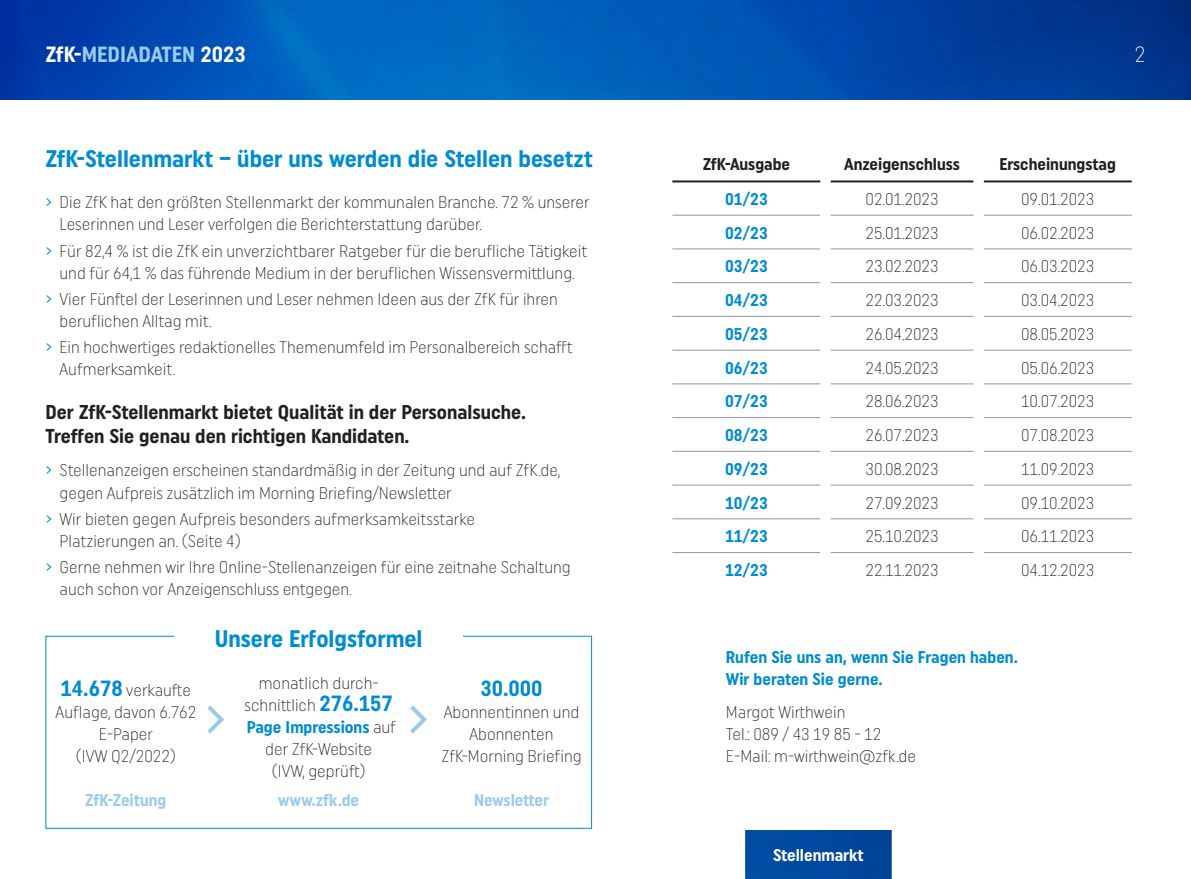
<style>
.page{position:relative;width:1191px;height:879px;background:#fff}
.page>*{position:absolute;margin:0;border:0;box-sizing:border-box;transform-origin:0 0}
.t1{font:700 24px "Uniform Condensed";color:#008cd0}
.t2{font:700 22px "Uniform Condensed";color:#9acbea}
.t3{font:700 22px "Uniform Condensed";color:#008cd0}
.t4{font:300 22px "Uniform Condensed";color:#fff}
.t5{font:700 20px/24px "Uniform Condensed";color:#231f20}
.t6{font:300 17px/22px "Uniform Condensed";color:#231f20}
.t7{font:700 17px/22px "Uniform Condensed";color:#008cd0}
.t8{font:700 17px "Uniform Condensed";color:#231f20}
.t9{font:700 17px "Uniform Condensed";color:#9acbea}
.t10{font:700 17px "Uniform Condensed";color:#fff}
.s1{color:#fff}
.s2{font-weight:400;color:#008cd0}
.s3{font-weight:700;font-size:22px;color:#008cd0}
.s4{font-weight:700;color:#008cd0}
</style>
<div class="page">
<svg style="left:0;top:0;width:1191px;height:100px;background:#0050ae"></svg>
<div style="left:744px;top:831px;width:148px;height:48px;background:#00499f"></div>
<hr style="left:743px;top:829px;width:2px;height:50px;background:#fff">
<hr style="left:891px;top:829px;width:2px;height:50px;background:#fff">
<div style="left:45px;top:636px;width:547px;height:193px;border:1px solid #008cd0"></div>
<div style="left:175px;top:615px;width:288px;height:43px;background:#fff"></div>
<svg style="left:207px;top:705px;width:17px;height:29px"></svg>
<svg style="left:410px;top:705px;width:17px;height:29px"></svg>
<hr style="left:672px;top:180px;width:148px;height:2px;background:#231f20">
<hr style="left:830px;top:180px;width:143px;height:2px;background:#231f20">
<hr style="left:983px;top:180px;width:148px;height:2px;background:#231f20">
<hr style="left:672px;top:215px;width:148px;height:1px;background:#939598">
<hr style="left:830px;top:215px;width:143px;height:1px;background:#939598">
<hr style="left:983px;top:215px;width:148px;height:1px;background:#939598">
<hr style="left:672px;top:248px;width:148px;height:1px;background:#939598">
<hr style="left:830px;top:248px;width:143px;height:1px;background:#939598">
<hr style="left:983px;top:248px;width:148px;height:1px;background:#939598">
<hr style="left:672px;top:282px;width:148px;height:1px;background:#939598">
<hr style="left:830px;top:282px;width:143px;height:1px;background:#939598">
<hr style="left:983px;top:282px;width:148px;height:1px;background:#939598">
<hr style="left:672px;top:316px;width:148px;height:1px;background:#939598">
<hr style="left:830px;top:316px;width:143px;height:1px;background:#939598">
<hr style="left:983px;top:316px;width:148px;height:1px;background:#939598">
<hr style="left:672px;top:350px;width:148px;height:1px;background:#939598">
<hr style="left:830px;top:350px;width:143px;height:1px;background:#939598">
<hr style="left:983px;top:350px;width:148px;height:1px;background:#939598">
<hr style="left:672px;top:383px;width:148px;height:1px;background:#939598">
<hr style="left:830px;top:383px;width:143px;height:1px;background:#939598">
<hr style="left:983px;top:383px;width:148px;height:1px;background:#939598">
<hr style="left:672px;top:417px;width:148px;height:1px;background:#939598">
<hr style="left:830px;top:417px;width:143px;height:1px;background:#939598">
<hr style="left:983px;top:417px;width:148px;height:1px;background:#939598">
<hr style="left:672px;top:451px;width:148px;height:1px;background:#939598">
<hr style="left:830px;top:451px;width:143px;height:1px;background:#939598">
<hr style="left:983px;top:451px;width:148px;height:1px;background:#939598">
<hr style="left:672px;top:484px;width:148px;height:1px;background:#939598">
<hr style="left:830px;top:484px;width:143px;height:1px;background:#939598">
<hr style="left:983px;top:484px;width:148px;height:1px;background:#939598">
<hr style="left:672px;top:518px;width:148px;height:1px;background:#939598">
<hr style="left:830px;top:518px;width:143px;height:1px;background:#939598">
<hr style="left:983px;top:518px;width:148px;height:1px;background:#939598">
<hr style="left:672px;top:552px;width:148px;height:1px;background:#939598">
<hr style="left:830px;top:552px;width:143px;height:1px;background:#939598">
<hr style="left:983px;top:552px;width:148px;height:1px;background:#939598">
<p class="t2" style="left:45px;top:41px;width:202px"><span class="s1">ZfK-</span>MEDIADATEN <span class="s1">2023</span></p>
<p class="t4" style="left:1134px;top:41px;width:12px">2</p>
<h1 class="t1" style="left:45px;top:144px;width:549px">ZfK-Stellenmarkt – über uns werden die Stellen besetzt</h1>
<p class="t6" style="left:60px;top:191px;width:532px;text-indent:-14px"><span class="s2">›</span> Die ZfK hat den größten Stellenmarkt der kommunalen Branche. 72 % unserer<br>Leserinnen und Leser verfolgen die Berichterstattung darüber.</p>
<p class="t6" style="left:45px;top:239px;width:543px;text-align:center"><span class="s2">›</span> Für 82,4 % ist die ZfK ein unverzichtbarer Ratgeber für die berufliche Tätigkeit und für 64,1 % das führende Medium in der beruflichen Wissensvermittlung.</p>
<p class="t6" style="left:60px;top:287px;width:500px;text-indent:-14px"><span class="s2">›</span> Vier Fünftel der Leserinnen und Leser nehmen Ideen aus der ZfK für ihren beruflichen Alltag mit.</p>
<p class="t6" style="left:60px;top:336px;width:514px;text-indent:-14px"><span class="s2">›</span> Ein hochwertiges redaktionelles Themenumfeld im Personalbereich schafft<br>Aufmerksamkeit.</p>
<p class="t5" style="left:45px;top:400px;width:482px">Der ZfK-Stellenmarkt bietet Qualität in der Personalsuche.<br>Treffen Sie genau den richtigen Kandidaten.</p>
<p class="t6" style="left:60px;top:459px;width:502px;text-indent:-14px"><span class="s2">›</span> Stellenanzeigen erscheinen standardmäßig in der Zeitung und auf ZfK.de, gegen Aufpreis zusätzlich im Morning Briefing/Newsletter</p>
<p class="t6" style="left:60px;top:507px;width:417px;text-indent:-14px"><span class="s2">›</span> Wir bieten gegen Aufpreis besonders aufmerksamkeitsstarke<br>Platzierungen an. (Seite 4)</p>
<p class="t6" style="left:60px;top:556px;width:513px;text-indent:-14px"><span class="s2">›</span> Gerne nehmen wir Ihre Online-Stellenanzeigen für eine zeitnahe Schaltung auch schon vor Anzeigenschluss entgegen.</p>
<h1 class="t1" style="left:215px;top:624px;width:209px">Unsere Erfolgsformel</h1>
<p class="t6" style="left:56px;top:679px;width:142px;text-align:center"><span class="s3">14.678</span> verkaufte<br>Auflage, davon 6.762<br>E-Paper<br>(IVW Q2/2022)</p>
<p class="t6" style="left:244px;top:672px;width:153px;text-align:center">monatlich durch&shy;schnittlich <span class="s3">276.157<br></span><span class="s4">Page Impressions</span> auf der ZfK-Website<br>(IVW, geprüft)</p>
<p class="t3" style="left:480px;top:675px;width:64px">30.000</p>
<p class="t6" style="left:441px;top:701px;width:142px;text-align:center">Abonnentinnen und<br>Abonnenten<br>ZfK-Morning Briefing</p>
<p class="t9" style="left:85px;top:790px;width:83px">ZfK-Zeitung</p>
<p class="t9" style="left:278px;top:790px;width:82px">www.zfk.de</p>
<p class="t9" style="left:474px;top:790px;width:76px">Newsletter</p>
<p class="t8" style="left:702px;top:154px;width:89px">ZfK-Ausgabe</p>
<p class="t8" style="left:844px;top:154px;width:117px">Anzeigenschluss</p>
<p class="t8" style="left:999px;top:154px;width:118px">Erscheinungstag</p>
<p class="t7" style="left:725px;top:188px;width:44px">01/23</p>
<p class="t6" style="left:865px;top:188px;width:75px">02.01.2023</p>
<p class="t6" style="left:1021px;top:188px;width:75px">09.01.2023</p>
<p class="t7" style="left:725px;top:221px;width:44px">02/23</p>
<p class="t6" style="left:865px;top:221px;width:75px">25.01.2023</p>
<p class="t6" style="left:1021px;top:221px;width:75px">06.02.2023</p>
<p class="t7" style="left:725px;top:255px;width:44px">03/23</p>
<p class="t6" style="left:865px;top:255px;width:75px">23.02.2023</p>
<p class="t6" style="left:1021px;top:255px;width:75px">06.03.2023</p>
<p class="t7" style="left:725px;top:289px;width:44px">04/23</p>
<p class="t6" style="left:865px;top:289px;width:75px">22.03.2023</p>
<p class="t6" style="left:1021px;top:289px;width:75px">03.04.2023</p>
<p class="t7" style="left:725px;top:323px;width:44px">05/23</p>
<p class="t6" style="left:865px;top:323px;width:75px">26.04.2023</p>
<p class="t6" style="left:1021px;top:323px;width:75px">08.05.2023</p>
<p class="t7" style="left:725px;top:356px;width:44px">06/23</p>
<p class="t6" style="left:865px;top:356px;width:75px">24.05.2023</p>
<p class="t6" style="left:1021px;top:356px;width:75px">05.06.2023</p>
<p class="t7" style="left:725px;top:390px;width:44px">07/23</p>
<p class="t6" style="left:865px;top:390px;width:75px">28.06.2023</p>
<p class="t6" style="left:1021px;top:390px;width:75px">10.07.2023</p>
<p class="t7" style="left:725px;top:424px;width:44px">08/23</p>
<p class="t6" style="left:865px;top:424px;width:75px">26.07.2023</p>
<p class="t6" style="left:1021px;top:424px;width:75px">07.08.2023</p>
<p class="t7" style="left:725px;top:458px;width:44px">09/23</p>
<p class="t6" style="left:865px;top:457px;width:75px">30.08.2023</p>
<p class="t6" style="left:1021px;top:457px;width:75px">11.09.2023</p>
<p class="t7" style="left:725px;top:491px;width:44px">10/23</p>
<p class="t6" style="left:865px;top:491px;width:75px">27.09.2023</p>
<p class="t6" style="left:1021px;top:491px;width:75px">09.10.2023</p>
<p class="t7" style="left:725px;top:525px;width:44px">11/23</p>
<p class="t6" style="left:865px;top:525px;width:75px">25.10.2023</p>
<p class="t6" style="left:1021px;top:525px;width:75px">06.11.2023</p>
<p class="t7" style="left:725px;top:559px;width:44px">12/23</p>
<p class="t6" style="left:865px;top:559px;width:75px">22.11.2023</p>
<p class="t6" style="left:1021px;top:559px;width:75px">04.12.2023</p>
<p class="t7" style="left:726px;top:645px;width:293px">Rufen Sie uns an, wenn Sie Fragen haben.<br>Wir beraten Sie gerne.</p>
<p class="t6" style="left:726px;top:701px;width:192px">Margot Wirthwein<br>Tel.: 089 / 43 19 85 - 12<br>E-Mail: m-wirthwein@zfk.de</p>
<p class="t10" style="left:773px;top:845px;width:92px">Stellenmarkt</p>
</div>
